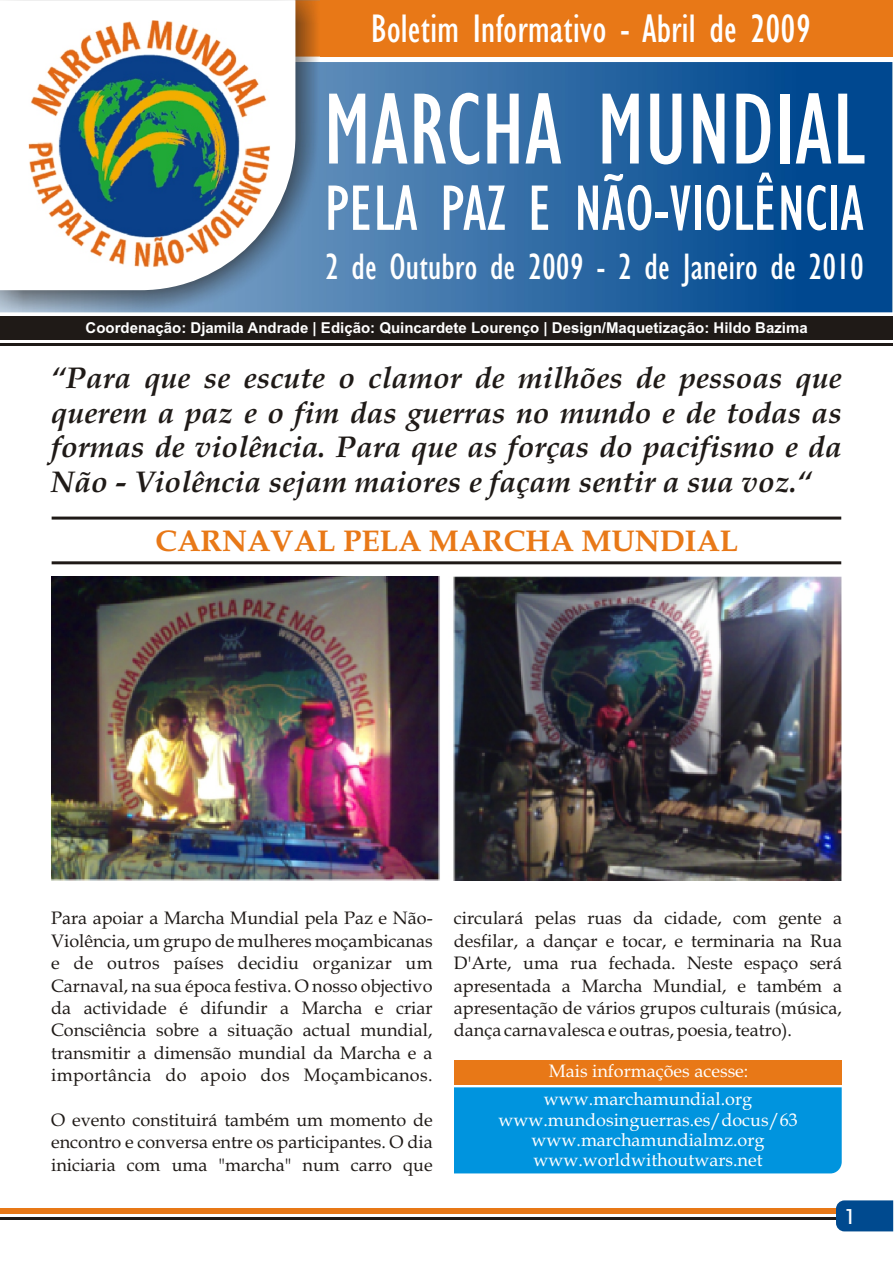
<style>
.page{position:relative;width:894px;height:1263px;background:#fff}
.page>*{position:absolute;margin:0;border:0;box-sizing:border-box;transform-origin:0 0}
.t1{font:104.55px "Gill Sans MT Condensed";color:#fff}
.t2{font:66.3px "Gill Sans MT Condensed";color:#fff}
.t3{font:41.1px "Gill Sans MT Condensed";color:#fff}
.t4{font:37.95px "Gill Sans MT Condensed";color:#fff}
.t5{font:italic 700 30px/34.7px "Book Antiqua";color:#1f1a17;text-align:justify}
.t6{font:700 30px "Book Antiqua";color:#e87817}
.t7{font:21px "Avant Garde Md BT";color:#fff}
.t8{font:18px/22.4px "Book Antiqua";color:#1f1a17;text-align:justify}
.t9{font:18px/20.2px "Book Antiqua";color:#fff;text-align:center}
.t10{font:700 15px "Arial";color:#fff}
</style>
<div class="page">
<div style="left:454px;top:1087px;width:388px;height:86px;background:#0094de"></div>
<div style="left:0;top:316px;width:893px;height:24px;background:#1f1a17"></div>
<img style="left:319px;top:62px;width:574px;height:250px">
<div style="left:295px;top:0;width:598px;height:57px;background:#e87817"></div>
<div style="left:0;top:1209px;width:893px;height:5px;background:#e87817"></div>
<hr style="left:0;top:1218px;width:893px;height:2px;background:#1f1a17">
<hr style="left:52px;top:517px;width:789px;height:3px;background:#1f1a17">
<hr style="left:52px;top:561px;width:789px;height:3px;background:#1f1a17">
<div style="left:836px;top:1200px;width:57px;height:31px;background:#004a8f"></div>
<img style="left:0;top:0;width:319px;height:313px">
<svg style="left:0;top:0;width:295px;height:290px"></svg>
<img style="left:29px;top:20px;width:242px;height:248px">
<hr style="left:0;top:344px;width:893px;height:2px;background:#1f1a17">
<div style="left:454px;top:1060px;width:388px;height:25px;background:#e87817"></div>
<img style="left:52px;top:577px;width:789px;height:304px">
<h3 class="t3" style="left:371px;top:14px;width:441px">Boletim Informativo - Abril de 2009</h3>
<h1 class="t1" style="left:323px;top:91px;width:543px">MARCHA MUNDIAL</h1>
<h2 class="t2" style="left:324px;top:184px;width:541px">PELA PAZ E NÃO-VIOLÊNCIA</h2>
<h3 class="t4" style="left:325px;top:252px;width:541px">2 de Outubro de 2009 - 2 de Janeiro de 2010</h3>
<p class="t10" style="left:86px;top:323px;width:724px">Coordenação: Djamila Andrade | Edição: Quincardete Lourenço | Design/Maquetização: Hildo Bazima</p>
<h3 class="t5" style="left:51px;top:364px;width:792px">“Para que se escute o clamor de milhões de pessoas que querem a paz e o fim das guerras no mundo e de todas as formas de violência. Para que as forças do pacifismo e da Não - Violência sejam maiores e façam sentir a sua voz.“</h3>
<h3 class="t6" style="left:156px;top:529px;width:584px">CARNAVAL PELA MARCHA MUNDIAL</h3>
<p class="t8" style="left:51px;top:909px;width:383px">Para apoiar a Marcha Mundial pela Paz e Não-Violência, um grupo de mulheres moçambicanas e de outros países decidiu organizar um Carnaval, na sua época festiva. O nosso objectivo da actividade é difundir a Marcha e criar Consciência sobre a situação actual mundial, transmitir a dimensão mundial da Marcha e a importância do apoio dos Moçambicanos.</p>
<p class="t8" style="left:51px;top:1111px;width:383px">O evento constituirá também um momento de encontro e conversa entre os participantes. O dia iniciaria com uma "marcha" num carro que</p>
<p class="t8" style="left:454px;top:909px;width:390px">circulará pelas ruas da cidade, com gente a desfilar, a dançar e tocar, e terminaria na Rua D'Arte, uma rua fechada. Neste espaço será apresentada a Marcha Mundial, e também a apresentação de vários grupos culturais (música, dança carnavalesca e outras, poesia, teatro).</p>
<p class="t9" style="left:549px;top:1063px;width:201px">Mais informações acesse:</p>
<p class="t9" style="left:498px;top:1091px;width:301px">www.marchamundial.org www.mundosinguerras.es/docus/63 www.marchamundialmz.org www.worldwithoutwars.net</p>
<p class="t7" style="left:844px;top:1209px;width:14px">1</p>
</div>
